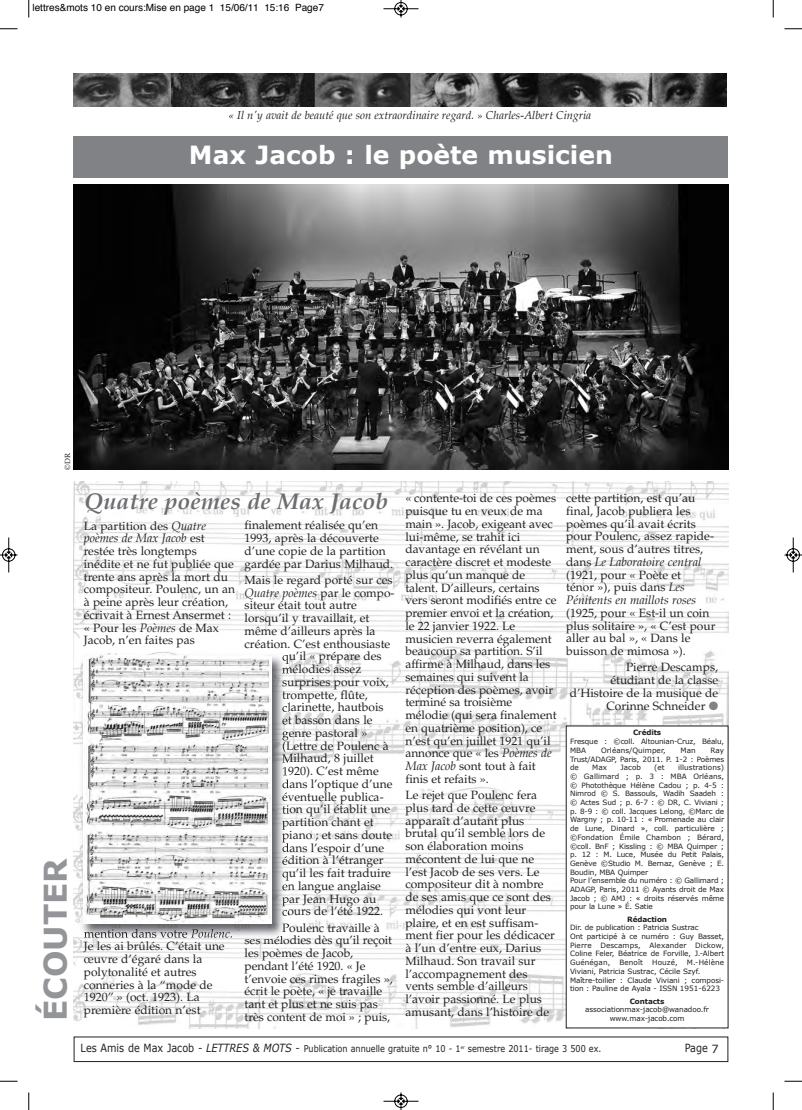
<style>
.page{position:relative;width:802px;height:1110px;background:#fff}
.page>*{position:absolute;margin:0;border:0;box-sizing:border-box;transform-origin:0 0}
.t1{font:700 31.25px "Verdana";color:#939598}
.t2{font:700 25px "Verdana";color:#fff}
.t3{font:italic 700 22.5px "Palatino";color:#6c6d70;scale:1.04 1}
.t4{font:12px/12.8px "Palatino";color:#231f20}
.t5{font:italic 12px "Palatino";color:#231f20}
.t6{font:italic 11.25px "Palatino";color:#231f20}
.t7{font:11.25px "Verdana";color:#231f20;scale:.86 1}
.t8{font:10px "Helvetica";color:#000}
.t9{font:9.38px "Verdana";color:#231f20;scale:.86 1}
.t10{font:7.5px "Palatino";color:#231f20}
.t11{font:7.25px/8.8px "Verdana";letter-spacing:-.015em;color:#231f20}
.t12{font:700 7.25px "Verdana";letter-spacing:-.015em;color:#231f20}
.t13{font:7.25px "Verdana";letter-spacing:.005em;color:#231f20}
.s1{font-style:italic}
.s2{font-style:normal}
.s3{color:#808285}
.s4{font-size:11.25px}
.s5{font-style:italic;font-size:11.25px}
</style>
<div class="page">
<img style="left:74px;top:482px;width:654px;height:546px">
<div style="left:74px;top:1037px;width:654px;height:25px;border:1px solid #231f20"></div>
<svg style="left:74px;top:106px;width:653px;height:1px"></svg>
<img style="left:74px;top:74px;width:653px;height:32px">
<div style="left:74px;top:137px;width:654px;height:41px;background:#808285"></div>
<img style="left:74px;top:185px;width:654px;height:285px">
<img style="left:78px;top:650px;width:210px;height:289px">
<img style="left:84px;top:929px;width:52px;height:9px">
<img style="left:191px;top:929px;width:26px;height:9px">
<svg style="left:282px;top:654px;width:6px;height:20px"></svg>
<svg style="left:282px;top:680px;width:6px;height:32px"></svg>
<svg style="left:282px;top:718px;width:6px;height:7px"></svg>
<svg style="left:282px;top:731px;width:6px;height:83px"></svg>
<svg style="left:282px;top:820px;width:6px;height:45px"></svg>
<svg style="left:282px;top:871px;width:6px;height:20px"></svg>
<svg style="left:282px;top:897px;width:6px;height:19px"></svg>
<svg style="left:282px;top:923px;width:6px;height:9px"></svg>
<img style="left:246px;top:936px;width:42px;height:3px">
<img style="left:84px;top:656px;width:187px;height:267px">
<div style="left:566px;top:726px;width:162px;height:302px;background:#fff"></div>
<svg style="left:28px;top:0;width:2px;height:18px"></svg>
<svg style="left:0;top:28px;width:18px;height:2px"></svg>
<svg style="left:773px;top:0;width:1px;height:18px"></svg>
<svg style="left:784px;top:28px;width:18px;height:2px"></svg>
<svg style="left:28px;top:1092px;width:2px;height:18px"></svg>
<svg style="left:0;top:1081px;width:18px;height:1px"></svg>
<svg style="left:773px;top:1092px;width:1px;height:18px"></svg>
<svg style="left:784px;top:1081px;width:18px;height:1px"></svg>
<svg style="left:383px;top:0;width:36px;height:18px"></svg>
<svg style="left:383px;top:1092px;width:36px;height:18px"></svg>
<svg style="left:0;top:537px;width:18px;height:36px"></svg>
<svg style="left:784px;top:537px;width:18px;height:36px"></svg>
<p class="t8" style="left:32px;top:4px;width:293px">lettres&amp;mots 10 en cours:Mise en page 1 15/06/11 15:16 Page7</p>
<p class="t6" style="left:228px;top:109px;width:364px">« Il n'y avait de beauté que son extraordinaire regard. » Charles-Albert Cingria</p>
<h2 class="t2" style="left:189px;top:139px;width:425px">Max Jacob : le poète musicien</h2>
<p class="t10" style="left:65px;top:470px;width:18px;rotate:-90deg">©DR</p>
<h1 class="t1" style="left:35px;top:1021px;width:165px;rotate:-90deg">ÉCoUtER</h1>
<h3 class="t3" style="left:84px;top:491px;width:294px">Quatre poèmes de Max Jacob</h3>
<p class="t4" style="left:84px;top:520px;width:153px">La partition des <span class="s1">Quatre poèmes de Max Jacob</span> est restée très longtemps inédite et ne fut publiée que trente ans après la mort du compositeur. Poulenc, un an à peine après leur création, écrivait à Ernest Ansermet : « Pour les <span class="s1">Poèmes</span> de Max<br>Jacob, n’en faites pas</p>
<p class="t4" style="left:84px;top:941px;width:142px">Je les ai brûlés. C’était une œuvre d’égaré dans la polytonalité et autres conneries à la “mode de<br>1920” » (oct. 1923). La première édition n’est</p>
<p class="t4" style="left:244px;top:520px;width:150px">finalement réalisée qu’en<br>1993, après la découverte d’une copie de la partition gardée par Darius Milhaud.</p>
<p class="t4" style="left:244px;top:575px;width:149px">Mais le regard porté sur ces</p>
<p class="t5" style="left:244px;top:587px;width:151px">Quatre poèmes <span class="s2">par le compo-</span></p>
<p class="t4" style="left:244px;top:600px;width:114px">siteur était tout autre</p>
<p class="t4" style="left:244px;top:613px;width:126px">lorsqu’il y travaillait, et</p>
<p class="t4" style="left:244px;top:626px;width:132px">même d’ailleurs après la</p>
<p class="t4" style="left:244px;top:639px;width:147px">création. C’est enthousiaste</p>
<p class="t4" style="left:282px;top:651px;width:101px">qu’il « prépare des</p>
<p class="t4" style="left:282px;top:664px;width:81px">mélodies assez</p>
<p class="t4" style="left:282px;top:677px;width:108px">surprises pour voix,</p>
<p class="t4" style="left:282px;top:690px;width:87px">trompette, flûte,</p>
<p class="t4" style="left:282px;top:702px;width:103px">clarinette, hautbois</p>
<p class="t4" style="left:282px;top:715px;width:92px">et basson dans le</p>
<p class="t4" style="left:282px;top:728px;width:87px">genre pastoral »</p>
<p class="t4" style="left:282px;top:741px;width:108px">(Lettre de Poulenc à</p>
<p class="t4" style="left:282px;top:753px;width:93px">Milhaud, 8 juillet</p>
<p class="t4" style="left:282px;top:766px;width:98px">1920). C’est même</p>
<p class="t4" style="left:282px;top:779px;width:112px">dans l’optique d’une</p>
<p class="t4" style="left:282px;top:792px;width:103px">éventuelle publica-</p>
<p class="t4" style="left:282px;top:804px;width:110px">tion qu’il établit une</p>
<p class="t4" style="left:282px;top:817px;width:93px">partition chant et</p>
<p class="t4" style="left:282px;top:830px;width:112px">piano ; et sans doute</p>
<p class="t4" style="left:282px;top:842px;width:104px">dans l’espoir d’une</p>
<p class="t4" style="left:282px;top:855px;width:103px">édition à l’étranger</p>
<p class="t4" style="left:282px;top:868px;width:110px">qu’il les fait traduire</p>
<p class="t4" style="left:282px;top:881px;width:100px">en langue anglaise</p>
<p class="t4" style="left:282px;top:893px;width:96px">par Jean Hugo au</p>
<p class="t4" style="left:282px;top:906px;width:103px">cours de l’été 1922.</p>
<p class="t4" style="left:244px;top:923px;width:150px;text-indent:37px">Poulenc travaille à ses mélodies dès qu’il reçoit les poèmes de Jacob, pendant l’été 1920. « Je t’envoie ces rimes fragiles », écrit le poète, « je travaille tant et plus et ne suis pas très content de moi » ; puis,</p>
<p class="t4" style="left:405px;top:493px;width:153px">« contente-toi de ces poèmes puisque tu en veux de ma main ». Jacob, exigeant avec lui-même, se trahit ici davantage en révélant un caractère discret et modeste plus qu’un manque de talent. D’ailleurs, certains vers seront modifiés entre ce premier envoi et la création, le 22 janvier 1922. Le musicien reverra également beaucoup sa partition. S’il affirme à Milhaud, dans les semaines qui suivent la réception des poèmes, avoir terminé sa troisième mélodie (qui sera finalement en quatrième position), ce n’est qu’en juillet 1921 qu’il annonce que « les <span class="s1">Poèmes de<br>Max Jacob</span> sont tout à fait finis et refaits ».</p>
<p class="t4" style="left:405px;top:790px;width:151px">Le rejet que Poulenc fera plus tard de cette œuvre apparaît d’autant plus brutal qu’il semble lors de son élaboration moins mécontent de lui que ne l’est Jacob de ses vers. Le compositeur dit à nombre de ses amis que ce sont des mélodies qui vont leur plaire, et en est suffisam&shy;ment fier pour les dédicacer à l’un d’entre eux, Darius<br>Milhaud. Son travail sur l’accompagnement des vents semble d’ailleurs l’avoir passionné. Le plus amusant, dans l’histoire de</p>
<p class="t4" style="left:566px;top:493px;width:149px">cette partition, est qu’au final, Jacob publiera les poèmes qu’il avait écrits pour Poulenc, assez rapide&shy;ment, sous d’autres titres, dans <span class="s1">Le Laboratoire central </span>(1921, pour « Poète et<br>ténor »), puis dans <span class="s1">Les<br>Pénitents en maillots roses</span></p>
<p class="t4" style="left:566px;top:608px;width:151px">(1925, pour « Est-il un coin plus solitaire », « C’est pour aller au bal », « Dans le buisson de mimosa »).</p>
<p class="t4" style="left:569px;top:662px;width:150px;text-align:right">Pierre Descamps,<br>étudiant de la classe d’Histoire de la musique de<br>Corinne Schneider <span class="s3">●</span></p>
<p class="t12" style="left:633px;top:728px;width:30px">Crédits</p>
<p class="t11" style="left:570px;top:737px;width:156px">Fresque : ©coll. Altounian-Cruz, Béalu,<br>MBA</p>
<p class="t13" style="left:601px;top:745px;width:66px">Orléans/Quimper,</p>
<p class="t11" style="left:680px;top:745px;width:17px">Man</p>
<p class="t11" style="left:570px;top:745px;width:156px;text-align:justify;text-indent:140px">Ray Trust/ADAGP, Paris, 2011. P. 1-2 : Poèmes de</p>
<p class="t11" style="left:570px;top:763px;width:156px;text-indent:108px">illustrations) © Gallimard ; p. 3 : MBA Orléans, © Photothèque Hélène Cadou ; p. 4-5 :<br>Nimrod © S. Bassouls, Wadih Saadeh : © Actes Sud ; p. 6-7 : © DR, C. Viviani ; p. 8-9 : © coll. Jacques Lelong, ©Marc de Wargny ; p. 10-11 : « Promenade au clair de Lune, Dinard », coll. particulière ; ©Fondation Émile Chambon ; Bérard, ©coll. BnF ; Kissling : © MBA Quimper ; p. 12 : M. Luce, Musée du Petit Palais, Genève ©Studio M. Bernaz, Genève ; E.<br>Boudin, MBA Quimper<br>Pour l’ensemble du numéro : © Gallimard ; ADAGP, Paris, 2011 © Ayants droit de Max Jacob ; © AMJ : « droits réservés même pour la Lune » É. Satie</p>
<p class="t12" style="left:627px;top:914px;width:41px">Rédaction</p>
<p class="t11" style="left:570px;top:923px;width:156px">Dir. de publication : Patricia Sustrac<br>Ont participé à ce numéro : Guy Basset, Pierre Descamps, Alexander Dickow, Coline Feler, Béatrice de Forville, J.-Albert Guénégan,</p>
<p class="t11" style="left:592px;top:763px;width:16px">Max</p>
<p class="t11" style="left:620px;top:763px;width:22px">Jacob</p>
<p class="t11" style="left:654px;top:763px;width:12px">(et</p>
<p class="t11" style="left:570px;top:958px;width:156px;text-indent:117px">M.-Hélène Viviani, Patricia Sustrac, Cécile Szyf.<br>Maître-toilier : Claude Viviani ; composi&shy;tion : Pauline de Ayala - ISSN 1951-6223</p>
<p class="t12" style="left:629px;top:996px;width:36px">Contacts</p>
<p class="t11" style="left:585px;top:1005px;width:125px;text-align:center">associationmax-jacob@wanadoo.fr www.max-jacob.com</p>
<p class="t11" style="left:619px;top:958px;width:25px">Benoît</p>
<p class="t11" style="left:652px;top:958px;width:27px">Houzé,</p>
<p class="t9" style="left:81px;top:1043px;width:607px"><span class="s4">Les Amis de Max Jacob -</span> <span class="s5">LETTRES &amp; MOTS</span> <span class="s4">-</span> Publication annuelle gratuite n° 10 - 1<sup>er</sup> semestre 2011- tirage 3 500 ex.</p>
<p class="t7" style="left:684px;top:1041px;width:41px">Page 7</p>
</div>
